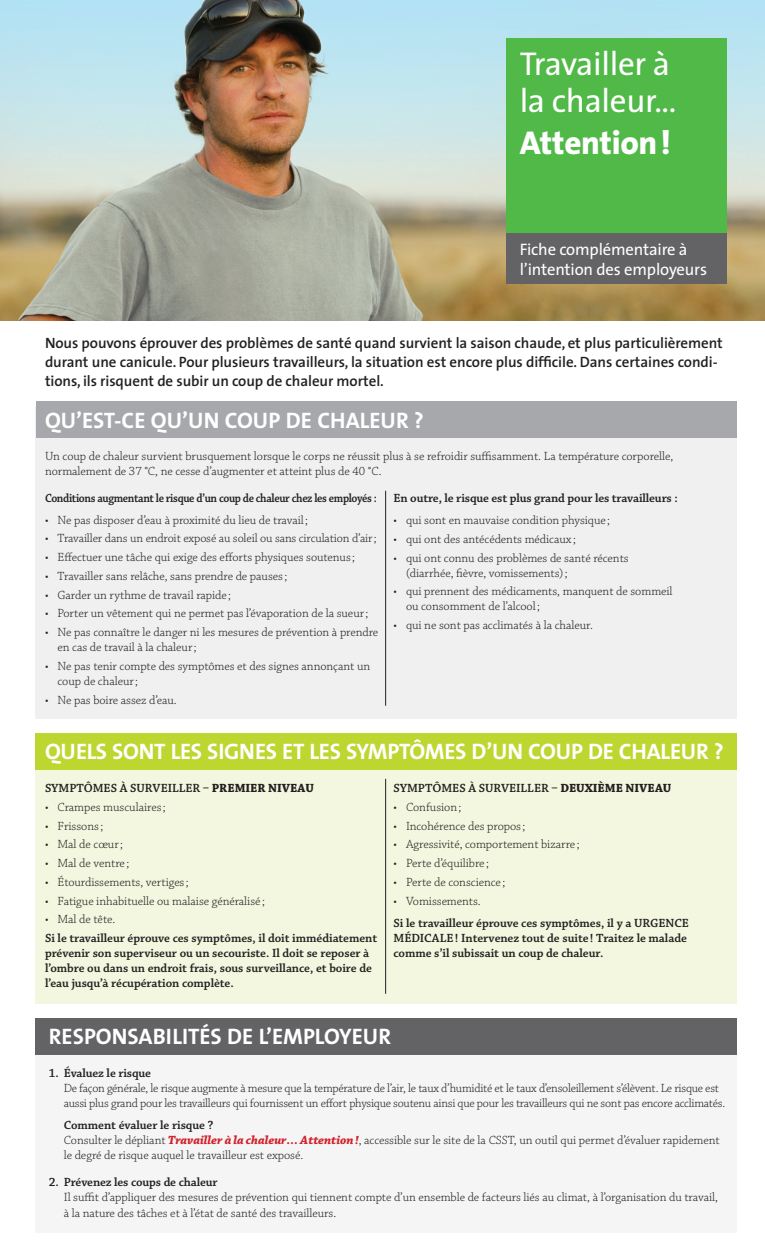
<style>
.page{position:relative;width:765px;height:1260px;background:#fff}
.page>*{position:absolute;margin:0;border:0;box-sizing:border-box;transform-origin:0 0}
.C-Titre_bloc_vert{font:33.12px/36.9px "The Sans";letter-spacing:-.01em;color:#fff}
.C-Titre_bloc_vert-2{font:800 33.12px "The Sans";letter-spacing:-.01em;color:#fff}
._1-Titre{font:700 22.5px "The Sans";letter-spacing:-.005em;color:#fff}
.C-Édition__chiffre_e{font:16.62px/20px "The Sans";letter-spacing:-.01em;color:#fff}
._1-Texte_courant{font:600 15px/18.8px "The Sans";letter-spacing:-.005em;color:#231f20}
._1-Puces{font:300 12.5px/15px "Chaparral Pro";letter-spacing:-.005em;color:#231f20}
._1-Sous-titre_3{font:300 12.5px/15px "Chaparral Pro";letter-spacing:-.02em;color:#231f20}
._1-Puces-2{font:600 12.5px/15px "Chaparral Pro";letter-spacing:-.005em;color:#231f20}
._1-Texte_courant-2{font:300 12.5px/15px "Chaparral Pro";letter-spacing:-.005em;color:#231f20}
._1-Sous-titre_3-2{font:600 12.5px "Chaparral Pro";letter-spacing:-.03em;color:#231f20;scale:.91 1}
._1-Sous-titre_3-3{font:600 12.5px "Chaparral Pro";letter-spacing:-.01em;color:#231f20}
.s1{font-weight:700}
.s2{font-weight:600}
.s3{font-weight:700;font-style:italic;color:#d1232a}
</style>
<div class="page">
<div style="left:35px;top:407px;width:701px;height:312px;background:#f0f0f1"></div>
<img style="left:0;top:0;width:765px;height:321px">
<div style="left:507px;top:38px;width:220px;height:195px;background:#51b948"></div>
<div style="left:507px;top:233px;width:220px;height:51px;background:#636366"></div>
<div style="left:35px;top:733px;width:701px;height:271px;background:#f3f7df"></div>
<div style="left:35px;top:733px;width:701px;height:37px;background:#bed630"></div>
<hr style="left:385px;top:491px;width:1px;height:215px;background:#231f20">
<hr style="left:385px;top:779px;width:1px;height:215px;background:#231f20">
<div style="left:36px;top:401px;width:700px;height:37px;background:#a6a8ac"></div>
<div style="left:35px;top:1018px;width:701px;height:215px;background:#f5f5f6"></div>
<div style="left:35px;top:1018px;width:701px;height:37px;background:#636366"></div>
<p class="C-Titre_bloc_vert" style="left:520px;top:44px;width:158px">Travailler à la chaleur...</p>
<p class="C-Titre_bloc_vert-2" style="left:520px;top:115px;width:153px">Attention !</p>
<p class="C-Édition__chiffre_e" style="left:520px;top:239px;width:189px">Fiche complémentaire à l’intention des employeurs</p>
<p class="_1-Texte_courant" style="left:45px;top:333px;width:679px">Nous pouvons éprouver des problèmes de santé quand survient la saison chaude, et plus particulièrement durant une canicule. Pour plusieurs travailleurs, la situation est encore plus difficile. Dans certaines condi&shy;tions, ils risquent de subir un coup de chaleur mortel.</p>
<p class="_1-Titre" style="left:45px;top:401px;width:381px">QU’EST-CE QU’UN COUP DE CHALEUR ?</p>
<p class="_1-Texte_courant-2" style="left:45px;top:449px;width:630px">Un coup de chaleur survient brusquement lorsque le corps ne réussit plus à se refroidir suffisamment. La température corporelle, normalement de 37 °C, ne cesse d’augmenter et atteint plus de 40 °C.</p>
<p class="_1-Sous-titre_3-2" style="left:45px;top:491px;width:366px">Conditions augmentant le risque d’un coup de chaleur chez les employés :</p>
<p class="_1-Puces" style="left:45px;top:513px;width:265px">• Ne pas disposer d’eau à proximité du lieu de travail;</p>
<p class="_1-Puces" style="left:45px;top:532px;width:333px">• Travailler dans un endroit exposé au soleil ou sans circulation d’air;</p>
<p class="_1-Puces" style="left:45px;top:550px;width:312px">• Effectuer une tâche qui exige des efforts physiques soutenus;</p>
<p class="_1-Puces" style="left:45px;top:569px;width:244px">• Travailler sans relâche, sans prendre de pauses;</p>
<p class="_1-Puces" style="left:45px;top:588px;width:188px">• Garder un rythme de travail rapide ;</p>
<p class="_1-Puces" style="left:45px;top:607px;width:325px">• Porter un vêtement qui ne permet pas l’évaporation de la sueur;</p>
<p class="_1-Puces" style="left:58px;top:625px;width:322px;text-indent:-12px">• Ne pas connaître le danger ni les mesures de prévention à prendre en cas de travail à la chaleur;</p>
<p class="_1-Puces" style="left:58px;top:659px;width:314px;text-indent:-12px">• Ne pas tenir compte des symptômes et des signes annonçant un coup de chaleur;</p>
<p class="_1-Puces" style="left:45px;top:693px;width:133px">• Ne pas boire assez d’eau.</p>
<p class="_1-Sous-titre_3-3" style="left:394px;top:491px;width:286px">En outre, le risque est plus grand pour les travailleurs :</p>
<p class="_1-Puces" style="left:394px;top:513px;width:218px">• qui sont en mauvaise condition physique ;</p>
<p class="_1-Puces" style="left:394px;top:532px;width:184px">• qui ont des antécédents médicaux;</p>
<p class="_1-Puces" style="left:406px;top:551px;width:224px;text-indent:-12px">• qui ont connu des problèmes de santé récents (diarrhée, fièvre, vomissements);</p>
<p class="_1-Puces" style="left:406px;top:584px;width:268px;text-indent:-12px">• qui prennent des médicaments, manquent de sommeil ou consomment de l’alcool;</p>
<p class="_1-Puces" style="left:394px;top:618px;width:201px">• qui ne sont pas acclimatés à la chaleur.</p>
<p class="_1-Titre" style="left:45px;top:733px;width:680px">QUELS SONT LES SIGNES ET LES SYMPTÔMES D’UN COUP DE CHALEUR ?</p>
<p class="_1-Puces-2" style="left:45px;top:781px;width:270px">SYMPTÔMES À SURVEILLER – <span class="s1">PREMIER NIVEAU</span></p>
<p class="_1-Puces" style="left:45px;top:800px;width:122px">• Crampes musculaires;</p>
<p class="_1-Puces" style="left:45px;top:819px;width:60px">• Frissons;</p>
<p class="_1-Puces" style="left:45px;top:837px;width:80px">• Mal de cœur;</p>
<p class="_1-Puces" style="left:45px;top:856px;width:86px">• Mal de ventre ;</p>
<p class="_1-Puces" style="left:45px;top:875px;width:145px">• Étourdissements, vertiges;</p>
<p class="_1-Puces" style="left:45px;top:894px;width:221px">• Fatigue inhabituelle ou malaise généralisé ;</p>
<p class="_1-Puces" style="left:45px;top:912px;width:72px">• Mal de tête.</p>
<p class="_1-Puces-2" style="left:45px;top:931px;width:334px">Si le travailleur éprouve ces symptômes, il doit immédiatement prévenir son superviseur ou un secouriste. Il doit se reposer à l’ombre ou dans un endroit frais, sous surveillance, et boire de l’eau jusqu’à récupération complète.</p>
<p class="_1-Puces-2" style="left:394px;top:781px;width:279px">SYMPTÔMES À SURVEILLER – <span class="s1">DEUXIÈME NIVEAU</span></p>
<p class="_1-Puces" style="left:394px;top:800px;width:69px">• Confusion;</p>
<p class="_1-Puces" style="left:394px;top:819px;width:133px">• Incohérence des propos;</p>
<p class="_1-Puces" style="left:394px;top:837px;width:187px">• Agressivité, comportement bizarre ;</p>
<p class="_1-Puces" style="left:394px;top:856px;width:97px">• Perte d’équilibre ;</p>
<p class="_1-Puces" style="left:394px;top:875px;width:113px">• Perte de conscience ;</p>
<p class="_1-Puces" style="left:394px;top:894px;width:89px">• Vomissements.</p>
<p class="_1-Puces-2" style="left:394px;top:916px;width:297px">Si le travailleur éprouve ces symptômes, il y a URGENCE<br>MÉDICALE! Intervenez tout de suite! Traitez le malade comme s’il subissait un coup de chaleur.</p>
<p class="_1-Titre" style="left:49px;top:1018px;width:344px">RESPONSABILITÉS DE L’EMPLOYEUR</p>
<p class="_1-Sous-titre_3" style="left:64px;top:1066px;width:663px;text-indent:-15px"><span class="s2">1. Évaluez le risque<br></span>De façon générale, le risque augmente à mesure que la température de l’air, le taux d’humidité et le taux d’ensoleillement s’élèvent. Le risque est aussi plus grand pour les travailleurs qui fournissent un effort physique soutenu ainsi que pour les travailleurs qui ne sont pas encore acclimatés.</p>
<p class="_1-Puces" style="left:64px;top:1118px;width:657px"><span class="s2">Comment évaluer le risque ?<br></span>Consulter le dépliant <span class="s3">Travailler à la chaleur… Attention!</span>, accessible sur le site de la CSST, un outil qui permet d’évaluer rapidement le degré de risque auquel le travailleur est exposé.</p>
<p class="_1-Sous-titre_3" style="left:64px;top:1175px;width:656px;text-indent:-15px"><span class="s2">2. Prévenez les coups de chaleur<br></span>Il suffit d’appliquer des mesures de prévention qui tiennent compte d’un ensemble de facteurs liés au climat, à l’organisation du travail,</p>
<p class="_1-Sous-titre_3" style="left:64px;top:1206px;width:274px">à la nature des tâches et à l’état de santé des travailleurs.</p>
</div>
